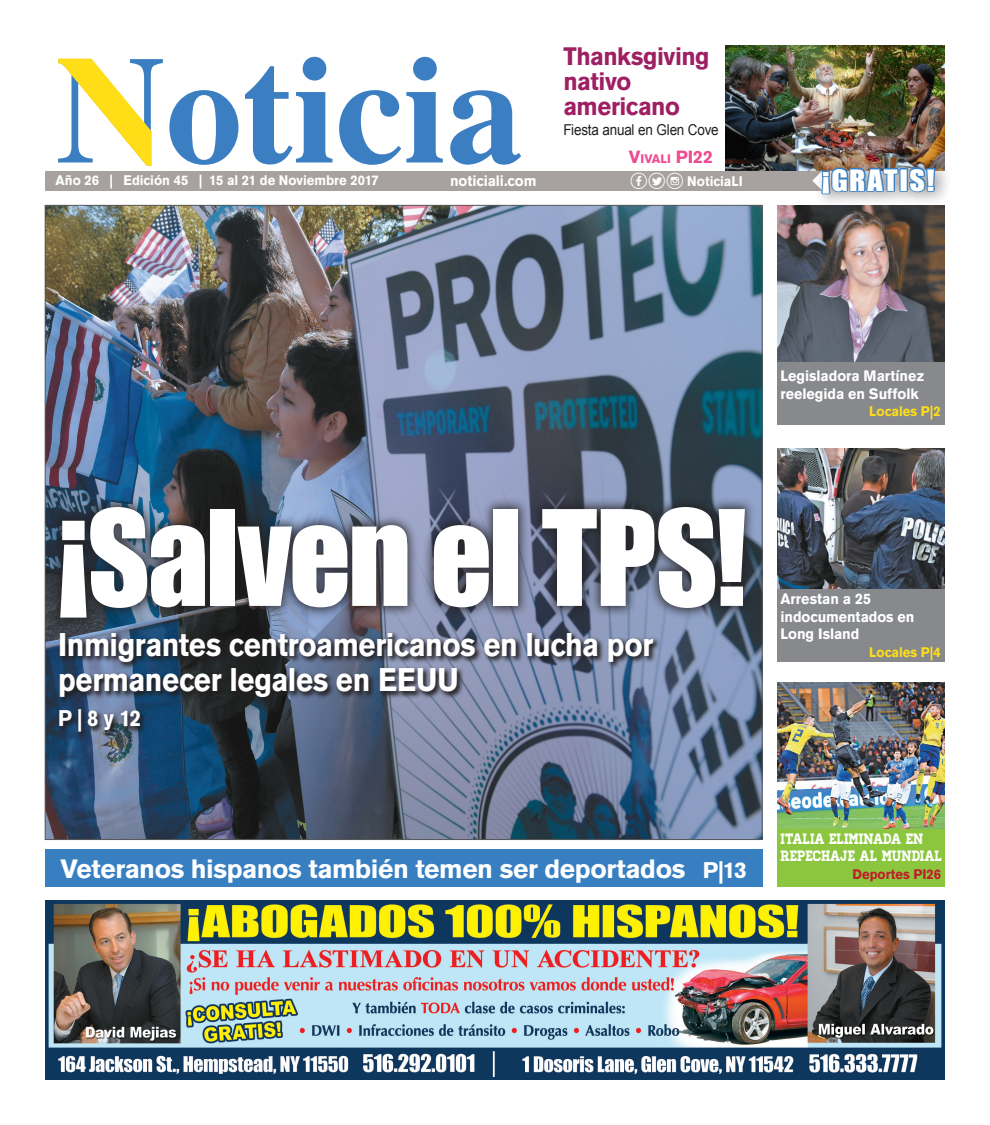
<style>
.page{position:relative;width:990px;height:1125px;background:#fff}
.page>*{position:absolute;margin:0;border:0;box-sizing:border-box;transform-origin:0 0}
.t1{font:122.5px "Impact";letter-spacing:-.02em;color:#fff}
.t2{font:700 32.5px/35px "Akzidenz Grotesk BE";letter-spacing:-.015em;color:#fff;scale:.9 1}
.t3{font:27px "Impact";letter-spacing:.05em;color:#fff;scale:1.11 1}
.t4{font:700 26.25px "Akzidenz Grotesk BE";letter-spacing:-.015em;color:#fff}
.t5{font:700 25px/25px "Akzidenz Grotesk BE";letter-spacing:-.02em;color:#9e1f62;scale:.95 1}
.t6{font:700 22.5px "Akzidenz Grotesk BE";color:#fff;scale:.9 1}
.t7{font:700 17.5px "Akzidenz Grotesk BE";color:#ee4b91}
.t8{font:700 15px/17.5px "Akzidenz Grotesk BE";letter-spacing:-.005em;color:#fff;scale:.95 1}
.t9{font:15px/17.5px "Homestead";letter-spacing:-.01em;color:#fff;scale:.91 1}
.t10{font:15px "Arial";letter-spacing:-.015em;color:#231f20;scale:.9 1}
.t11{font:700 13.75px "Akzidenz Grotesk BE";color:#fff;scale:.95 1}
.t12{font:700 13.75px "Akzidenz Grotesk BE";letter-spacing:.005em;color:#ffdd17;scale:.95 1}
.t13{font:700 13.75px "Akzidenz Grotesk BE";color:#be1d2c;scale:.95 1}
.s1{font-size:12.25px}
.s2{font-family:"Social Shapes";font-weight:400;font-size:23.75px}
.s3{font-size:22.5px}
.s4{font-style:inherit}
</style>
<div class="page">
<div style="left:45px;top:171px;width:782px;height:20px;background:#a7a2a0"></div>
<svg style="left:169px;top:90px;width:69px;height:75px"></svg>
<svg style="left:245px;top:57px;width:87px;height:108px"></svg>
<svg style="left:339px;top:57px;width:104px;height:108px"></svg>
<svg style="left:450px;top:90px;width:71px;height:75px"></svg>
<svg style="left:58px;top:59px;width:105px;height:107px"></svg>
<img style="left:726px;top:45px;width:219px;height:126px">
<img style="left:777px;top:205px;width:168px;height:158px">
<img style="left:47px;top:207px;width:713px;height:631px">
<img style="left:777px;top:683px;width:168px;height:146px">
<div style="left:49px;top:495px;width:708px;height:134px;background:#231f20;opacity:.8"></div>
<svg style="left:57px;top:631px;width:604px;height:108px"></svg>
<div style="left:777px;top:829px;width:168px;height:57px;background:#8bc63e"></div>
<img style="left:777px;top:448px;width:168px;height:142px">
<div style="left:777px;top:590px;width:168px;height:72px;background:#87898c"></div>
<div style="left:45px;top:849px;width:717px;height:37px;background:#387fc2"></div>
<div style="left:814px;top:158px;width:138px;height:51px;background:#231f20;opacity:.45"></div>
<img style="left:812px;top:153px;width:88px;height:43px">
<div style="left:899px;top:168px;width:9px;height:24px;border:2px solid #387fc2"></div>
<svg style="left:907px;top:166px;width:30px;height:28px"></svg>
<div style="left:777px;top:363px;width:168px;height:62px;background:#87898c"></div>
<img style="left:45px;top:900px;width:900px;height:180px">
<h3 class="t5" style="left:563px;top:44px;width:155px">Thanksgiving nativo americano</h3>
<p class="t10" style="left:563px;top:120px;width:174px">Fiesta anual en Glen Cove</p>
<p class="t7" style="left:629px;top:147px;width:85px">V<span class="s1">ivali</span> PI22</p>
<p class="t11" style="left:56px;top:172px;width:342px">Año 26 | Edición 45 | 15 al 21 de Noviembre 2017</p>
<p class="t8" style="left:450px;top:172px;width:93px">noticiali.com</p>
<p class="t11" style="left:630px;top:174px;width:120px"><span class="s2">cdf</span> NoticiaLI</p>
<h3 class="t3" style="left:822px;top:159px;width:103px">¡GRATIS!</h3>
<h1 class="t1" style="left:58px;top:463px;width:690px">¡Salven el TPS!</h1>
<h2 class="t2" style="left:58px;top:628px;width:663px">Inmigrantes centroamericanos en lucha por permanecer legales en EEUU</h2>
<h3 class="t6" style="left:58px;top:706px;width:94px">P | 8 y 12</h3>
<p class="t8" style="left:780px;top:367px;width:153px">Legisladora Martínez reelegida en Suffolk</p>
<p class="t12" style="left:869px;top:403px;width:77px">Locales P|2</p>
<p class="t8" style="left:780px;top:590px;width:143px">Arrestan a 25 indocumentados en<br>Long Island</p>
<p class="t12" style="left:869px;top:644px;width:77px">Locales P|4</p>
<h3 class="t4" style="left:60px;top:853px;width:688px">Veteranos hispanos también temen ser deportados <span class="s3">P|13</span></h3>
<p class="t9" style="left:781px;top:830px;width:179px">ITALIA ELIMINADA EN<br>REPECHAJE AL MUNDIAL</p>
<p class="t13" style="left:852px;top:866px;width:95px">Deportes <span class="s4">PI26</span></p>
</div>
